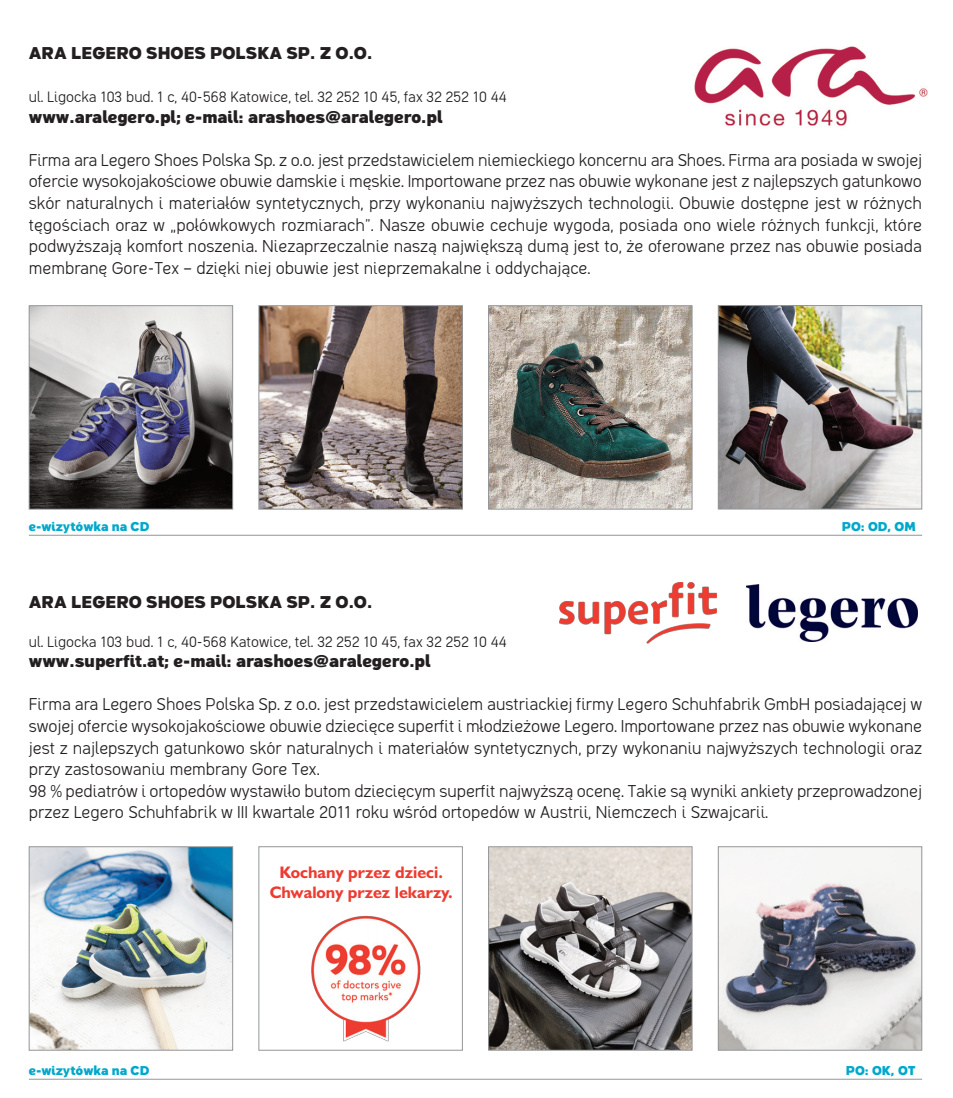
<style>
.page{position:relative;width:953px;height:1098px;background:#fff}
.page>*{position:absolute;margin:0;border:0;box-sizing:border-box;transform-origin:0 0}
.t1{font:300 18px/21.6px "Caracas";color:#231f20;text-align:justify}
.t2{font:700 18px "Caracas";color:#231f20}
.t3{font:700 16.65px/20px "Humanst 521 EU";color:#ee3b30;text-align:center}
.t4{font:300 15.75px "Caracas";color:#231f20}
.t5{font:700 13.5px "Caracas";color:#00a8cb}
</style>
<div class="page">
<hr style="left:29px;top:535px;width:893px;height:1px;background:#939598">
<hr style="left:29px;top:1078px;width:893px;height:1px;background:#939598">
<img style="left:260px;top:307px;width:201px;height:200px">
<div style="left:258px;top:305px;width:205px;height:204px;border:1px solid #939598"></div>
<img style="left:31px;top:307px;width:200px;height:200px">
<div style="left:29px;top:305px;width:204px;height:204px;border:1px solid #939598"></div>
<img style="left:490px;top:307px;width:200px;height:200px">
<div style="left:488px;top:305px;width:204px;height:204px;border:1px solid #939598"></div>
<img style="left:720px;top:307px;width:200px;height:200px">
<div style="left:718px;top:305px;width:204px;height:204px;border:1px solid #939598"></div>
<img style="left:694px;top:46px;width:234px;height:80px">
<img style="left:31px;top:848px;width:200px;height:200px">
<div style="left:29px;top:846px;width:204px;height:204px;border:1px solid #939598"></div>
<img style="left:490px;top:848px;width:200px;height:200px">
<div style="left:488px;top:846px;width:204px;height:204px;border:1px solid #939598"></div>
<img style="left:720px;top:848px;width:200px;height:200px">
<div style="left:718px;top:846px;width:204px;height:204px;border:1px solid #939598"></div>
<div style="left:258px;top:846px;width:205px;height:204px;border:1px solid #939598"></div>
<img style="left:746px;top:585px;width:171px;height:57px">
<img style="left:560px;top:582px;width:156px;height:62px">
<img style="left:311px;top:915px;width:110px;height:127px">
<p class="t2" style="left:29px;top:46px;width:345px">ARA LEGERO SHOES POLSKA SP. Z O.O.</p>
<p class="t4" style="left:29px;top:91px;width:479px">ul. Ligocka 103 bud. 1 c, 40-568 Katowice, tel. 32 252 10 45, fax 32 252 10 44</p>
<p class="t2" style="left:29px;top:110px;width:415px">www.aralegero.pl; e-mail: arashoes@aralegero.pl</p>
<p class="t1" style="left:29px;top:150px;width:894px">Firma ara Legero Shoes Polska Sp. z o.o. jest przedstawicielem niemieckiego koncernu ara Shoes. Firma ara posiada w swojej ofercie wysokojakościowe obuwie damskie i męskie. Importowane przez nas obuwie wykonane jest z najlepszych gatunkowo skór naturalnych i materiałów syntetycznych, przy wykonaniu najwyższych technologii. Obuwie dostępne jest w różnych tęgościach oraz w „połówkowych rozmiarach”. Nasze obuwie cechuje wygoda, posiada ono wiele różnych funkcji, które podwyższają komfort noszenia. Niezaprzeczalnie naszą największą dumą jest to, że oferowane przez nas obuwie posiada membranę Gore-Tex – dzięki niej obuwie jest nieprzemakalne i oddychające.</p>
<p class="t5" style="left:29px;top:521px;width:122px">e-wizytówka na CD</p>
<p class="t5" style="left:842px;top:521px;width:75px">PO: OD, OM</p>
<p class="t2" style="left:29px;top:595px;width:345px">ARA LEGERO SHOES POLSKA SP. Z O.O.</p>
<p class="t4" style="left:29px;top:635px;width:479px">ul. Ligocka 103 bud. 1 c, 40-568 Katowice, tel. 32 252 10 45, fax 32 252 10 44</p>
<p class="t2" style="left:29px;top:654px;width:403px">www.superfit.at; e-mail: arashoes@aralegero.pl</p>
<p class="t1" style="left:29px;top:694px;width:894px">Firma ara Legero Shoes Polska Sp. z o.o. jest przedstawicielem austriackiej firmy Legero Schuhfabrik GmbH posiadającej w swojej ofercie wysokojakościowe obuwie dziecięce superfit i młodzieżowe Legero. Importowane przez nas obuwie wykonane jest z najlepszych gatunkowo skór naturalnych i materiałów syntetycznych, przy wykonaniu najwyższych technologii oraz przy zastosowaniu membrany Gore Tex.</p>
<p class="t1" style="left:29px;top:781px;width:894px">98 % pediatrów i ortopedów wystawiło butom dziecięcym superfit najwyższą ocenę. Takie są wyniki ankiety przeprowadzonej przez Legero Schuhfabrik w III kwartale 2011 roku wśród ortopedów w Austrii, Niemczech i Szwajcarii.</p>
<p class="t3" style="left:270px;top:862px;width:184px">Kochany przez dzieci.<br>Chwalony przez lekarzy.</p>
<p class="t5" style="left:29px;top:1065px;width:122px">e-wizytówka na CD</p>
<p class="t5" style="left:846px;top:1065px;width:71px">PO: OK, OT</p>
</div>
